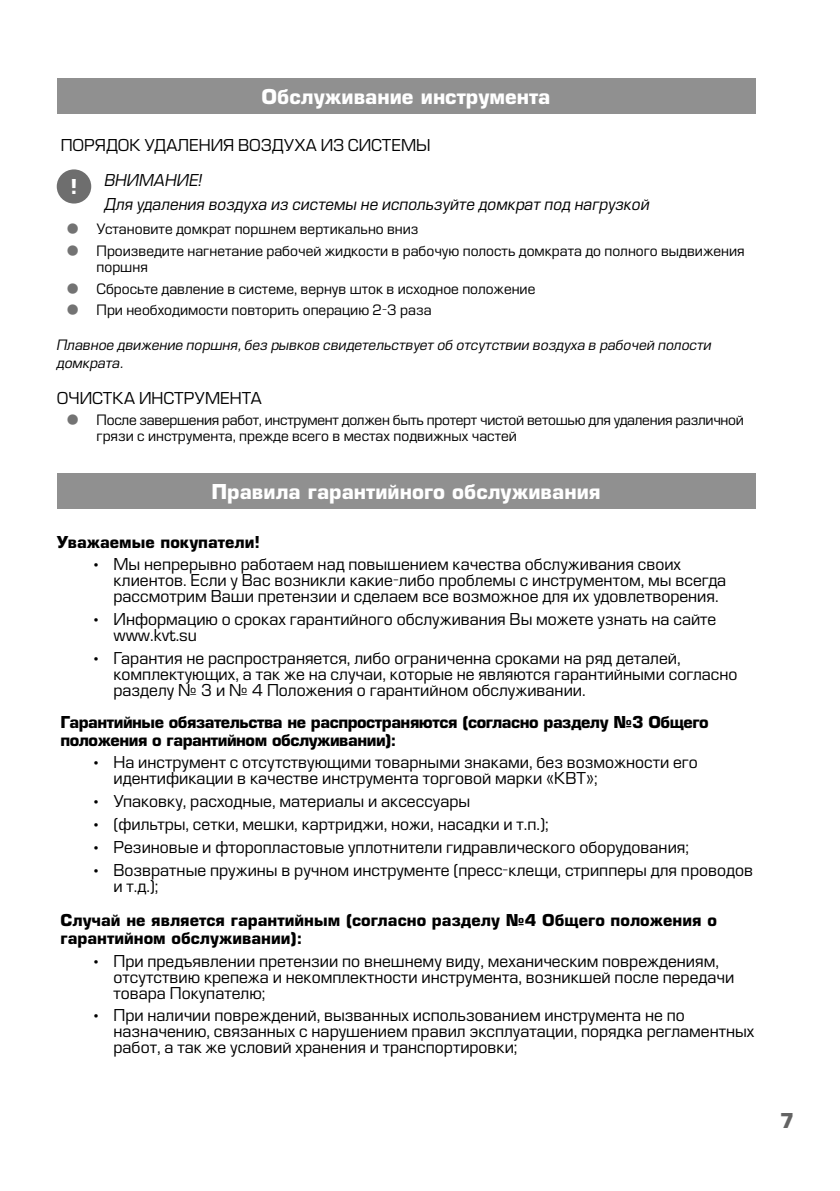
<style>
.page{position:relative;width:840px;height:1191px;background:#fff}
.page>*{position:absolute;margin:0;border:0;box-sizing:border-box;transform-origin:0 0}
.t1{font:700 20px "Europe";color:#fff}
.t2{font:700 20px "Europe";color:#646464}
.t3{font:16px/16px "Europe";color:#000}
.t4{font:700 16px/18px "Europe";color:#000}
.t5{font:700 16px/18px "Europe";letter-spacing:-.03em;color:#000}
.t6{font:italic 16px/23.6px "Europe";letter-spacing:.005em;color:#000}
.t7{font:14px/16px "Europe";color:#000}
.t8{font:14px/16px "Europe";letter-spacing:-.02em;color:#000}
.t9{font:italic 14px/18px "Europe";color:#000}
.s1{font-size:48px;color:#737373}
</style>
<div class="page">
<div style="left:57px;top:78px;width:697px;height:35px;background:#909090"></div>
<div style="left:57px;top:169px;width:34px;height:34px;background:#6e6e6e;border-radius:50%"></div>
<div style="left:57px;top:473px;width:697px;height:36px;background:#909090"></div>
<p class="t1" style="left:261px;top:85px;width:290px">Обслуживание инструмента</p>
<p class="t3" style="left:61px;top:138px;width:371px">ПОРЯДОК УДАЛЕНИЯ ВОЗДУХА ИЗ СИСТЕМЫ</p>
<p class="t6" style="left:104px;top:168px;width:546px">ВНИМАНИЕ!<br>Для удаления воздуха из системы не используйте домкрат под нагрузкой</p>
<p class="t1" style="left:70px;top:175px;width:8px">!</p>
<p class="t7" style="left:57px;top:221px;width:363px"><span class="s1">•</span> Установите домкрат поршнем вертикально вниз</p>
<p class="t7" style="left:96px;top:243px;width:649px;text-indent:-40px"><span class="s1">•</span> Произведите нагнетание рабочей жидкости в рабочую полость домкрата до полного выдвижения поршня</p>
<p class="t7" style="left:57px;top:280px;width:480px"><span class="s1">•</span> Сбросьте давление в системе, вернув шток в исходное положение</p>
<p class="t7" style="left:57px;top:302px;width:376px"><span class="s1">•</span> При необходимости повторить операцию 2-3 раза</p>
<p class="t9" style="left:57px;top:335px;width:655px">Плавное движение поршня, без рывков свидетельствует об отсутствии воздуха в рабочей полости домкрата.</p>
<p class="t3" style="left:57px;top:390px;width:207px">ОЧИСТКА ИНСТРУМЕНТА</p>
<p class="t8" style="left:96px;top:412px;width:648px;text-indent:-40px"><span class="s1">•</span> После завершения работ, инструмент должен быть протерт чистой ветошью для удаления различной грязи с инструмента, прежде всего в местах подвижных частей</p>
<p class="t1" style="left:211px;top:480px;width:390px">Правила гарантийного обслуживания</p>
<p class="t4" style="left:57px;top:533px;width:205px">Уважаемые покупатели!</p>
<p class="t3" style="left:113px;top:556px;width:614px;text-indent:-23px">• Мы непрерывно работаем над повышением качества обслуживания своих клиентов. Если у Вас возникли какие-либо проблемы с инструментом, мы всегда рассмотрим Ваши претензии и сделаем все возможное для их удовлетворения.</p>
<p class="t3" style="left:113px;top:611px;width:604px;text-indent:-23px">• Информацию о сроках гарантийного обслуживания Вы можете узнать на сайте www.kvt.su</p>
<p class="t3" style="left:113px;top:650px;width:625px;text-indent:-23px">• Гарантия не распространяется, либо ограниченна сроками на ряд деталей, комплектующих, а так же на случаи, которые не являются гарантийными согласно разделу № 3 и № 4 Положения о гарантийном обслуживании.</p>
<p class="t5" style="left:60px;top:712px;width:649px">Гарантийные обязательства не распространяются (согласно разделу №3 Общего положения о гарантийном обслуживании):</p>
<p class="t3" style="left:113px;top:754px;width:585px;text-indent:-23px">• На инструмент с отсутствующими товарными знаками, без возможности его идентификации в качестве инструмента торговой марки «КВТ»;</p>
<p class="t3" style="left:91px;top:793px;width:381px">• Упаковку, расходные, материалы и аксессуары</p>
<p class="t3" style="left:91px;top:816px;width:459px">• (фильтры, сетки, мешки, картриджи, ножи, насадки и т.п.);</p>
<p class="t3" style="left:91px;top:839px;width:599px">• Резиновые и фторопластовые уплотнители гидравлического оборудования;</p>
<p class="t3" style="left:113px;top:862px;width:640px;text-indent:-23px">• Возвратные пружины в ручном инструменте (пресс-клещи, стрипперы для проводов и т.д.);</p>
<p class="t4" style="left:60px;top:910px;width:657px">Случай не является гарантийным (согласно разделу №4 Общего положения о гарантийном обслуживании):</p>
<p class="t3" style="left:113px;top:952px;width:622px;text-indent:-23px">• При предъявлении претензии по внешнему виду, механическим повреждениям, отсутствию крепежа и некомплектности инструмента, возникшей после передачи товара Покупателю;</p>
<p class="t3" style="left:113px;top:1007px;width:642px;text-indent:-23px">• При наличии повреждений, вызванных использованием инструмента не по назначению, связанных с нарушением правил эксплуатации, порядка регламентных работ, а так же условий хранения и транспортировки;</p>
<p class="t2" style="left:779px;top:1108px;width:16px">7</p>
</div>
